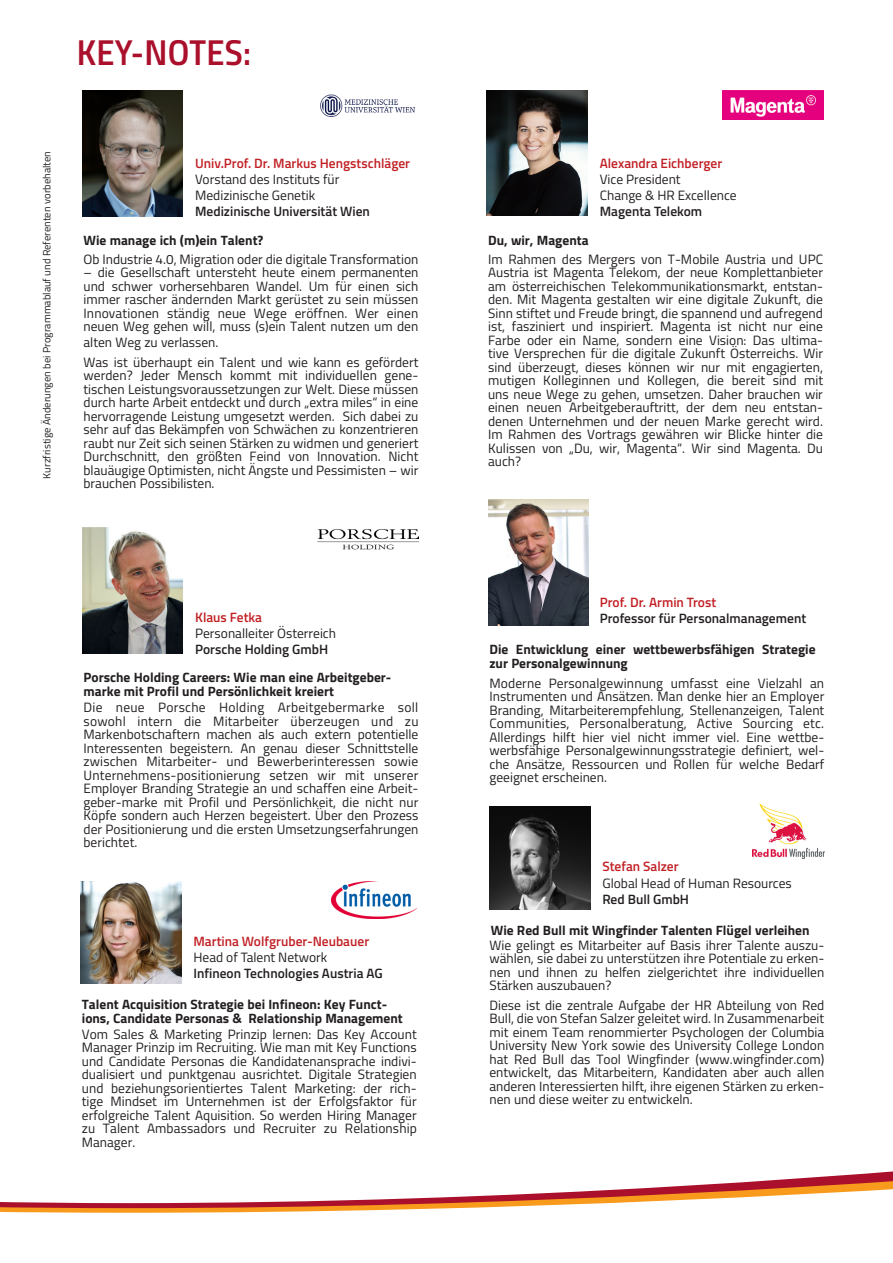
<style>
.page{position:relative;width:893px;height:1263px;background:#fff}
.page>*{position:absolute;margin:0;border:0;box-sizing:border-box;transform-origin:0 0}
.t1{font:36px "Titillium Semibold Upright";letter-spacing:.01em;color:#aa0f2b}
.t2{font:13.5px/13.5px "Titillium";color:#231f20;text-align:justify}
.t3{font:700 13.5px/13.5px "Titillium";color:#231f20}
.t4{font:600 13.5px/16.2px "Titillium";color:#231f20}
.t5{font:600 13.5px "Titillium";color:#c12025}
.t6{font:10.5px "Titillium";color:#231f20}
.s1{color:#c12025}
</style>
<div class="page">
<svg style="left:0;top:1171px;width:893px;height:42px"></svg>
<img style="left:722px;top:91px;width:101px;height:28px">
<img style="left:487px;top:90px;width:100px;height:126px">
<img style="left:82px;top:91px;width:101px;height:125px">
<img style="left:320px;top:94px;width:95px;height:23px">
<img style="left:82px;top:528px;width:101px;height:125px">
<img style="left:318px;top:529px;width:100px;height:20px">
<img style="left:488px;top:500px;width:101px;height:125px">
<img style="left:81px;top:881px;width:100px;height:103px">
<img style="left:332px;top:881px;width:85px;height:38px">
<img style="left:489px;top:807px;width:101px;height:102px">
<img style="left:752px;top:804px;width:72px;height:55px">
<p class="t1" style="left:77px;top:25px;width:176px">KEY-NOTES:</p>
<p class="t6" style="left:39px;top:479px;width:329px;rotate:-90deg">Kurzfristige Änderungen bei Programmablauf und Referenten vorbehalten</p>
<p class="t5" style="left:600px;top:153px;width:124px">Alexandra Eichberger</p>
<p class="t5" style="left:195px;top:153px;width:216px">Univ.Prof. Dr. Markus Hengstschläger</p>
<p class="t2" style="left:195px;top:170px;width:146px;line-height:16.2px">Vorstand des Instituts für<br>Medizinische Genetik</p>
<p class="t4" style="left:195px;top:203px;width:176px">Medizinische Universität Wien</p>
<p class="t2" style="left:84px;top:252px;width:336px">Ob Industrie 4.0, Migration oder die digitale Transformation</p>
<p class="t2" style="left:84px;top:265px;width:336px">– die Gesellschaft untersteht heute einem permanenten und schwer vorhersehbaren Wandel. Um für einen sich immer rascher ändernden Markt gerüstet zu sein müssen Innovationen ständig neue Wege eröffnen. Wer einen neuen Weg gehen will, muss (s)ein Talent nutzen um den</p>
<p class="t2" style="left:84px;top:335px;width:136px">alten Weg zu verlassen.</p>
<p class="t2" style="left:84px;top:355px;width:336px">Was ist überhaupt ein Talent und wie kann es gefördert werden? Jeder Mensch kommt mit individuellen gene&shy;tischen Leistungsvoraussetzungen zur Welt. Diese müssen durch harte Arbeit entdeckt und durch „extra miles“ in eine hervorragende Leistung umgesetzt werden. Sich dabei zu sehr auf das Bekämpfen von Schwächen zu konzentrieren raubt nur Zeit sich seinen Stärken zu widmen und generiert Durchschnitt, den größten Feind von Innovation. Nicht blauäugige Optimisten, nicht Ängste und Pessimisten – wir brauchen Possibilisten.</p>
<p class="t2" style="left:600px;top:170px;width:138px;line-height:16.2px">Vice President<br>Change &amp; HR Excellence</p>
<p class="t4" style="left:600px;top:203px;width:104px">Magenta Telekom</p>
<p class="t2" style="left:488px;top:252px;width:337px">Im Rahmen des Mergers von T-Mobile Austria und UPC Austria ist Magenta Telekom, der neue Komplettanbieter am österreichischen Telekommunikationsmarkt, entstan&shy;den. Mit Magenta gestalten wir eine digitale Zukunft, die Sinn stiftet und Freude bringt, die spannend und aufregend ist, fasziniert und inspiriert. Magenta ist nicht nur eine Farbe oder ein Name, sondern eine Vision: Das ultima&shy;tive Versprechen für die digitale Zukunft Österreichs. Wir sind überzeugt, dieses können wir nur mit engagierten, mutigen Kolleginnen und Kollegen, die bereit sind mit uns neue Wege zu gehen, umsetzen. Daher brauchen wir einen neuen Arbeitgeberauftritt, der dem neu entstan&shy;denen Unternehmen und der neuen Marke gerecht wird.<br>Im Rahmen des Vortrags gewähren wir Blicke hinter die Kulissen von „Du, wir, Magenta“. Wir sind Magenta. Du auch?</p>
<p class="t3" style="left:84px;top:233px;width:181px">Wie manage ich (m)ein Talent?</p>
<p class="t3" style="left:488px;top:233px;width:102px">Du, wir, Magenta</p>
<p class="t5" style="left:195px;top:607px;width:68px">Klaus Fetka</p>
<p class="t2" style="left:195px;top:626px;width:142px">Personalleiter Österreich</p>
<p class="t4" style="left:195px;top:641px;width:134px">Porsche Holding GmbH</p>
<p class="t3" style="left:84px;top:670px;width:309px">Porsche Holding Careers: Wie man eine Arbeitgeber&shy;marke mit Profil und Persönlichkeit kreiert</p>
<p class="t2" style="left:84px;top:700px;width:336px">Die neue Porsche Holding Arbeitgebermarke soll sowohl intern die Mitarbeiter überzeugen und zu Markenbotschaftern machen als auch extern potentielle Interessenten begeistern. An genau dieser Schnittstelle zwischen Mitarbeiter- und Bewerberinteressen sowie Unternehmens-positionierung setzen wir mit unserer Employer Branding Strategie an und schaffen eine Arbeit&shy;geber-marke mit Profil und Persönlichkeit, die nicht nur Köpfe sondern auch Herzen begeistert. Über den Prozess der Positionierung und die ersten Umsetzungserfahrungen berichtet.</p>
<p class="t5" style="left:193px;top:931px;width:177px">Martina Wolfgruber-Neubauer</p>
<p class="t2" style="left:193px;top:950px;width:135px">Head of Talent Network</p>
<p class="t4" style="left:193px;top:965px;width:191px">Infineon Technologies Austria AG</p>
<p class="t3" style="left:82px;top:997px;width:323px">Talent Acquisition Strategie bei Infineon: Key Funct&shy;ions, Candidate Personas &amp; Relationship Management</p>
<p class="t2" style="left:82px;top:1027px;width:337px">Vom Sales &amp; Marketing Prinzip lernen: Das Key Account Manager Prinzip im Recruiting. Wie man mit Key Functions und Candidate Personas die Kandidatenansprache indivi&shy;dualisiert und punktgenau ausrichtet. Digitale Strategien und beziehungsorientiertes Talent Marketing: der rich&shy;tige Mindset im Unternehmen ist der Erfolgsfaktor für erfolgreiche Talent Aquisition. So werden Hiring Manager zu Talent Ambassadors und Recruiter zu Relationship Manager.</p>
<p class="t4" style="left:600px;top:594px;width:208px"><span class="s1">Prof. Dr. Armin Trost<br></span>Professor für Personalmanagement</p>
<p class="t3" style="left:489px;top:642px;width:328px">Die Entwicklung einer wettbewerbsfähigen Strategie zur Personalgewinnung</p>
<p class="t2" style="left:489px;top:676px;width:336px">Moderne Personalgewinnung umfasst eine Vielzahl an Instrumenten und Ansätzen. Man denke hier an Employer Branding, Mitarbeiterempfehlung, Stellenanzeigen, Talent Communities, Personalberatung, Active Sourcing etc.<br>Allerdings hilft hier viel nicht immer viel. Eine wettbe&shy;werbsfähige Personalgewinnungsstrategie definiert, wel&shy;che Ansätze, Ressourcen und Rollen für welche Bedarf geeignet erscheinen.</p>
<p class="t5" style="left:602px;top:856px;width:78px">Stefan Salzer</p>
<p class="t2" style="left:602px;top:875px;width:191px">Global Head of Human Resources</p>
<p class="t4" style="left:602px;top:890px;width:88px">Red Bull GmbH</p>
<p class="t3" style="left:491px;top:922px;width:320px">Wie Red Bull mit Wingfinder Talenten Flügel verleihen</p>
<p class="t2" style="left:489px;top:938px;width:336px">Wie gelingt es Mitarbeiter auf Basis ihrer Talente auszu&shy;wählen, sie dabei zu unterstützen ihre Potentiale zu erken&shy;nen und ihnen zu helfen zielgerichtet ihre individuellen Stärken auszubauen?</p>
<p class="t2" style="left:489px;top:998px;width:336px">Diese ist die zentrale Aufgabe der HR Abteilung von Red Bull, die von Stefan Salzer geleitet wird. In Zusammenarbeit mit einem Team renommierter Psychologen der Columbia University New York sowie des University College London hat Red Bull das Tool Wingfinder (www.wingfinder.com) entwickelt, das Mitarbeitern, Kandidaten aber auch allen anderen Interessierten hilft, ihre eigenen Stärken zu erken&shy;nen und diese weiter zu entwickeln.</p>
</div>
